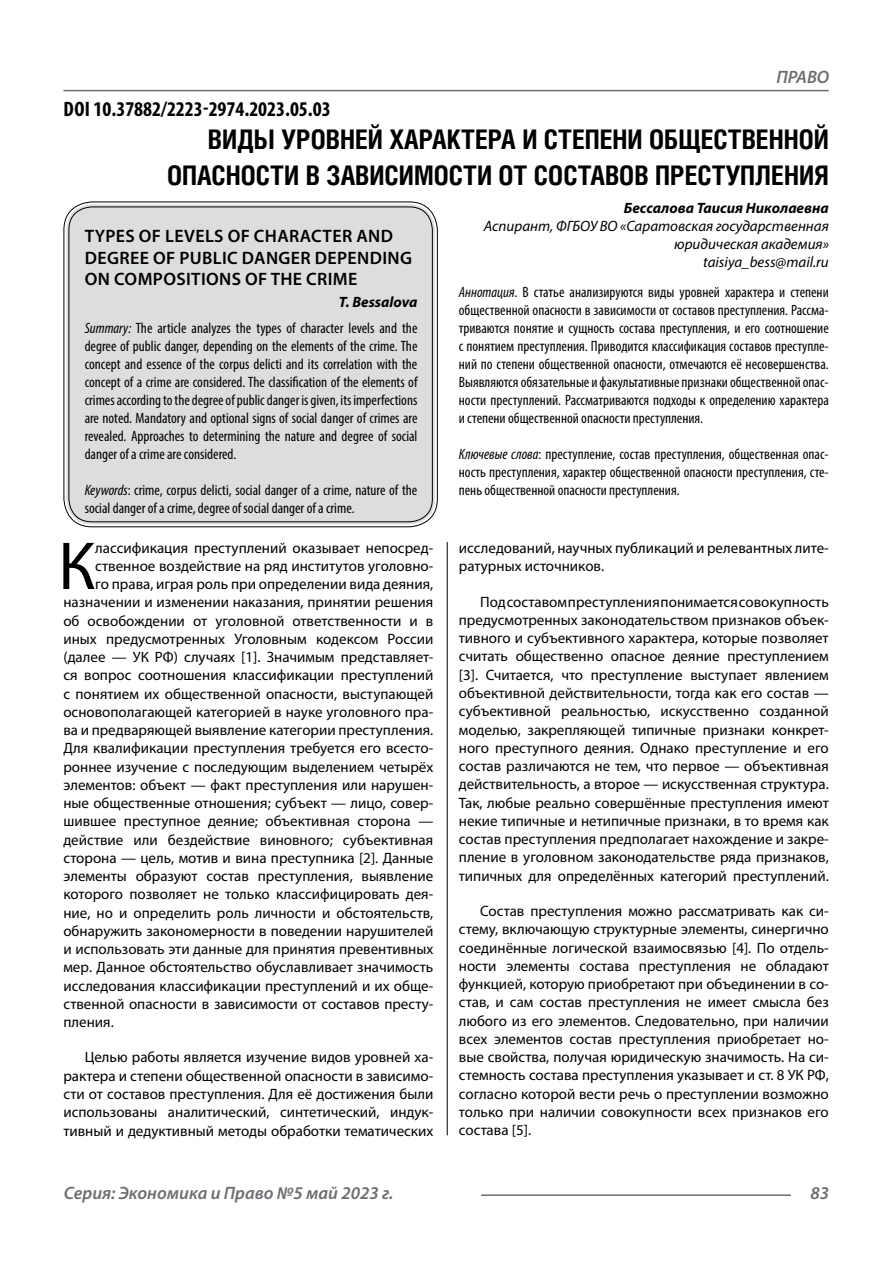
<style>
.page{position:relative;width:893px;height:1263px;background:#fff}
.page>*{position:absolute;margin:0;border:0;box-sizing:border-box;transform-origin:0 0}
.t1{font:68.4px "Myriad Pro";color:#000}
.t2{font:700 27px "Helios Cond C";color:#000}
.t3{font:700 condensed 21px "Myriad Pro";color:#000}
.t4{font:600 18px "Myriad Pro";color:#000}
.t5{font:italic 600 18px "Myriad Pro";color:#6d6e71}
.t6{font:15px/18.3px "Myriad Pro";color:#000;text-align:justify}
.t7{font:condensed 15px/18px "Myriad Pro";color:#000;text-align:justify}
.t8{font:italic 15px/18px "Myriad Pro";color:#000;text-align:right}
.t9{font:italic 700 15px "Myriad Pro";color:#000}
.s1{font-style:italic}
.s2{font-weight:700;font-style:italic;font-stretch:normal}
</style>
<div class="page">
<hr style="left:447px;top:128px;width:1px;height:1007px;background:#000">
<hr style="left:63px;top:90px;width:766px;height:1px;background:#6d6e71">
<hr style="left:481px;top:1194px;width:310px;height:2px;background:#6d6e71">
<div style="left:441px;top:128px;width:10px;height:414px;background:#fff"></div>
<div style="left:66px;top:204px;width:369px;height:320px;background:#dcddde;border-radius:26px"></div>
<div style="left:63px;top:201px;width:375px;height:326px;border:1px solid #000;border-radius:28px"></div>
<div style="left:68px;top:206px;width:365px;height:316px;border:1px solid #000;border-radius:23px"></div>
<h3 class="t3" style="left:64px;top:96px;width:269px">DOI 10.37882/2223-2974.2023.05.03</h3>
<p class="t5" style="left:776px;top:66px;width:54px">ПРАВО</p>
<h2 class="t2" style="left:208px;top:124px;width:18px">ВИДЫ</h2>
<h2 class="t2" style="left:281px;top:124px;width:30px">УРОВНЕЙ</h2>
<h2 class="t2" style="left:389px;top:124px;width:15px">ХАРАКТЕРА</h2>
<h2 class="t2" style="left:522px;top:124px;width:37px">И СТЕПЕНИ</h2>
<h2 class="t2" style="left:649px;top:124px;width:67px">ОБЩЕСТВЕННОЙ</h2>
<h2 class="t2" style="left:167px;top:160px;width:16px">ОПАСНОСТИ</h2>
<h2 class="t2" style="left:306px;top:160px;width:37px">В ЗАВИСИМОСТИ</h2>
<h2 class="t2" style="left:499px;top:160px;width:51px">ОТ СОСТАВОВ</h2>
<h2 class="t2" style="left:655px;top:160px;width:15px">ПРЕСТ</h2>
<h2 class="t2" style="left:726px;top:160px;width:30px">УПЛЕНИЯ</h2>
<p class="t9" style="left:624px;top:198px;width:206px">Бессалова Таисия Николаевна</p>
<p class="t8" style="left:484px;top:216px;width:346px">Аспирант, ФГБОУ ВО «Саратовская государственная юридическая академия»<br>taisiya_bess@mail.ru</p>
<p class="t7" style="left:459px;top:283px;width:371px"><span class="s1">Аннотация</span>. В статье анализируются виды уровней характера и степени общественной опасности в зависимости от составов преступления. Рассма&shy;триваются понятие и сущность состава преступления, и его соотношение с понятием преступления. Приводится классификация составов преступле&shy;ний по степени общественной опасности, отмечаются её несовершенства.<br>Выявляются обязательные и факультативные признаки общественной опас&shy;ности преступлений. Рассматриваются подходы к определению характера и степени общественной опасности преступления.</p>
<p class="t7" style="left:459px;top:445px;width:371px"><span class="s1">Ключевые слова</span>: преступление, состав преступления, общественная опас&shy;ность преступления, характер общественной опасности преступления, сте&shy;пень общественной опасности преступления.</p>
<p class="t4" style="left:85px;top:224px;width:11px">TYPES</p>
<p class="t4" style="left:139px;top:224px;width:37px">OF LEVELS</p>
<p class="t4" style="left:228px;top:224px;width:39px">OF CHARACTER</p>
<p class="t4" style="left:356px;top:224px;width:13px">AND</p>
<p class="t4" style="left:85px;top:246px;width:12px">DEGREE</p>
<p class="t4" style="left:153px;top:246px;width:59px">OF PUBLIC</p>
<p class="t4" style="left:242px;top:246px;width:13px">DANGER</p>
<p class="t4" style="left:315px;top:246px;width:12px">DEPENDING</p>
<p class="t4" style="left:85px;top:268px;width:79px">ON COMPOSITIONS</p>
<p class="t4" style="left:245px;top:268px;width:37px">OF THE</p>
<p class="t4" style="left:306px;top:268px;width:51px">CRIME</p>
<p class="t7" style="left:85px;top:288px;width:334px;line-height:26.5px;text-align:right"><span class="s2">T. Bessalova<br></span><span class="s1">Summary:</span> The article analyzes the types of character levels and the</p>
<p class="t7" style="left:85px;top:337px;width:334px">degree of public danger, depending on the elements of the crime. The concept and essence of the corpus delicti and its correlation with the concept of a crime are considered. The classification of the elements of crimes according to the degree of public danger is given, its imperfections are noted. Mandatory and optional signs of social danger of crimes are revealed. Approaches to determining the nature and degree of social danger of a crime are considered.</p>
<p class="t7" style="left:85px;top:481px;width:334px"><span class="s1">Keywords</span>: crime, corpus delicti, social danger of a crime, nature of the social danger of a crime, degree of social danger of a crime.</p>
<h1 class="t1" style="left:58px;top:524px;width:39px">К</h1>
<p class="t6" style="left:95px;top:539px;width:340px">лассификация преступлений оказывает непосред-</p>
<p class="t6" style="left:459px;top:539px;width:371px">исследований, научных публикаций и релевантных лите&shy;ратурных источников.</p>
<p class="t6" style="left:459px;top:592px;width:371px;text-indent:21px">Под составом преступления понимается совокупность предусмотренных законодательством признаков объек&shy;тивного и субъективного характера, которые позволяет считать общественно опасное деяние преступлением [3]. Считается, что преступление выступает явлением объективной действительности, тогда как его состав — субъективной реальностью, искусственно созданной моделью, закрепляющей типичные признаки конкрет&shy;ного преступного деяния. Однако преступление и его состав различаются не тем, что первое — объективная действительность, а второе — искусственная структура.<br>Так, любые реально совершённые преступления имеют некие типичные и нетипичные признаки, в то время как состав преступления предполагает нахождение и закре&shy;пление в уголовном законодательстве ряда признаков, типичных для определённых категорий преступлений.</p>
<p class="t6" style="left:459px;top:901px;width:371px;text-indent:21px">Состав преступления можно рассматривать как си&shy;стему, включающую структурные элементы, синергично соединённые логической взаимосвязью [4]. По отдель&shy;ности элементы состава преступления не обладают функцией, которую приобретают при объединении в со&shy;став, и сам состав преступления не имеет смысла без любого из его элементов. Следовательно, при наличии всех элементов состав преступления приобретает но&shy;вые свойства, получая юридическую значимость. На си&shy;стемность состава преступления указывает и ст. 8 УК РФ, согласно которой вести речь о преступлении возможно только при наличии совокупности всех признаков его состава [5].</p>
<p class="t6" style="left:95px;top:557px;width:340px">ственное воздействие на ряд институтов уголовно-</p>
<p class="t6" style="left:95px;top:575px;width:340px">го права, играя роль при определении вида деяния,</p>
<p class="t6" style="left:63px;top:593px;width:371px">назначении и изменении наказания, принятии решения</p>
<p class="t6" style="left:63px;top:611px;width:371px">об освобождении от уголовной ответственности и в</p>
<p class="t6" style="left:63px;top:629px;width:371px">иных предусмотренных Уголовным кодексом России</p>
<p class="t6" style="left:63px;top:648px;width:371px">(далее — УК РФ) случаях [1]. Значимым представляет-</p>
<p class="t6" style="left:63px;top:666px;width:371px">ся вопрос соотношения классификации преступлений</p>
<p class="t6" style="left:63px;top:684px;width:371px">с понятием их общественной опасности, выступающей</p>
<p class="t6" style="left:63px;top:702px;width:371px">основополагающей категорией в науке уголовного пра-</p>
<p class="t6" style="left:63px;top:721px;width:370px">ва и предваряющей выявление категории преступления.</p>
<p class="t6" style="left:63px;top:739px;width:371px">Для квалификации преступления требуется его всесто-</p>
<p class="t6" style="left:63px;top:757px;width:371px">роннее изучение с последующим выделением четырёх</p>
<p class="t6" style="left:63px;top:775px;width:371px">элементов: объект — факт преступления или нарушен-</p>
<p class="t6" style="left:63px;top:794px;width:371px">ные общественные отношения; субъект — лицо, совер-</p>
<p class="t6" style="left:63px;top:812px;width:371px">шившее преступное деяние; объективная сторона —</p>
<p class="t6" style="left:63px;top:830px;width:371px">действие или бездействие виновного; субъективная</p>
<p class="t6" style="left:63px;top:848px;width:371px">сторона — цель, мотив и вина преступника [2]. Данные</p>
<p class="t6" style="left:63px;top:867px;width:371px">элементы образуют состав преступления, выявление</p>
<p class="t6" style="left:63px;top:885px;width:371px">которого позволяет не только классифицировать дея-</p>
<p class="t6" style="left:63px;top:903px;width:371px">ние, но и определить роль личности и обстоятельств,</p>
<p class="t6" style="left:63px;top:921px;width:371px">обнаружить закономерности в поведении нарушителей</p>
<p class="t6" style="left:63px;top:940px;width:371px">и использовать эти данные для принятия превентивных</p>
<p class="t6" style="left:63px;top:958px;width:371px">мер. Данное обстоятельство обуславливает значимость</p>
<p class="t6" style="left:63px;top:976px;width:371px">исследования классификации преступлений и их обще-</p>
<p class="t6" style="left:63px;top:994px;width:371px">ственной опасности в зависимости от составов престу-</p>
<p class="t6" style="left:63px;top:1013px;width:51px">пления.</p>
<p class="t6" style="left:63px;top:1048px;width:371px;text-indent:21px">Целью работы является изучение видов уровней ха&shy;рактера и степени общественной опасности в зависимо&shy;сти от составов преступления. Для её достижения были использованы аналитический, синтетический, индук&shy;тивный и дедуктивный методы обработки тематических</p>
<p class="t5" style="left:64px;top:1182px;width:331px">Серия: Экономика и Право №5 май 2023 г.</p>
<p class="t5" style="left:810px;top:1182px;width:20px">83</p>
</div>
